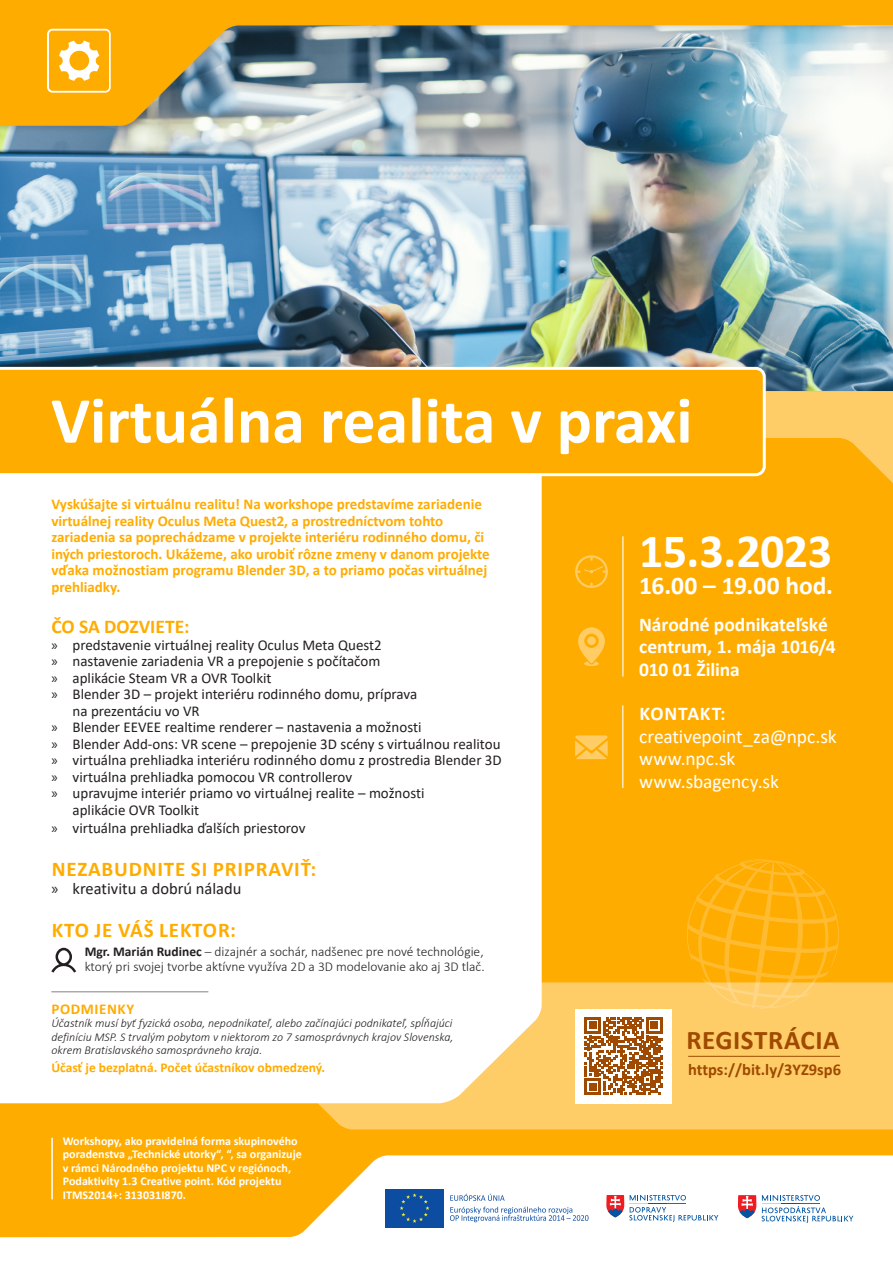
<style>
.page{position:relative;width:893px;height:1263px;background:#fff}
.page>*{position:absolute;margin:0;border:0;box-sizing:border-box;transform-origin:0 0}
.t1{font:700 66px "Calibri";color:#fff}
.t2{font:700 48px "Calibri";letter-spacing:-.01em;color:#fff}
.t3{font:700 27px "Calibri";letter-spacing:.02em;color:#9f4a00}
.t4{font:700 25.5px "Calibri";color:#fff}
.t5{font:700 21px "Calibri";letter-spacing:.04em;color:#ffac00}
.t6{font:700 19.5px/22.5px "Calibri";letter-spacing:-.005em;color:#fff}
.t7{font:19.5px "Calibri";letter-spacing:-.005em;color:#fff}
.t8{font:700 19.5px "Calibri";color:#ffac00}
.t9{font:700 19.5px "Calibri";letter-spacing:.04em;color:#fff}
.t10{font:16.5px "Calibri";color:#231f20}
.t11{font:700 16.5px "Calibri";color:#9f4a00}
.t12{font:15px/16.5px "Calibri";color:#231f20}
.t13{font:700 15px/16.5px "Calibri";color:#ffac00}
.t14{font:700 15px "Calibri";letter-spacing:.04em;color:#ffac00}
.t15{font:300 13.5px/15px "Calibri";color:#231f20}
.t16{font:700 13.5px "Calibri";color:#ffac00}
.t17{font:italic 300 12px/13.5px "Calibri";color:#231f20;text-align:justify}
.t18{font:700 12px/13.5px "Calibri";color:#fff}
.s1{font-family:"Myriad Pro"}
.s2{font-weight:700}
</style>
<div class="page">
<img style="left:0;top:133px;width:893px;height:258px">
<div style="left:0;top:391px;width:893px;height:872px;background:#ffac00"></div>
<svg style="left:0;top:1155px;width:893px;height:108px;fill:#fff"></svg>
<svg style="left:0;top:982px;width:893px;height:147px;fill:#ffcd68"></svg>
<svg style="left:582px;top:391px;width:311px;height:147px"></svg>
<div style="left:0;top:0;width:893px;height:133px;background:#231f20;opacity:.16"></div>
<img style="left:0;top:0;width:893px;height:126px">
<hr style="left:51px;top:1138px;width:2px;height:61px;background:#fff">
<div style="left:0;top:476px;width:542px;height:627px;background:#fff"></div>
<svg style="left:686px;top:859px;width:153px;height:150px"></svg>
<svg style="left:575px;top:735px;width:33px;height:24px"></svg>
<hr style="left:622px;top:705px;width:1px;height:83px;background:#fff">
<svg style="left:51px;top:948px;width:25px;height:24px"></svg>
<hr style="left:51px;top:991px;width:157px;height:1px;background:#808285">
<hr style="left:688px;top:1056px;width:152px;height:1px;background:#9f4a00">
<div style="left:575px;top:1009px;width:97px;height:94px;background:#fff"></div>
<svg style="left:585px;top:1017px;width:78px;height:78px"></svg>
<svg style="left:0;top:367px;width:766px;height:109px"></svg>
<svg style="left:575px;top:555px;width:33px;height:33px"></svg>
<svg style="left:578px;top:627px;width:27px;height:39px"></svg>
<hr style="left:622px;top:536px;width:1px;height:140px;background:#fff">
<svg style="left:47px;top:29px;width:64px;height:64px"></svg>
<svg style="left:450px;top:1194px;width:55px;height:7px"></svg>
<svg style="left:450px;top:1207px;width:138px;height:15px;background:#cddaeb"></svg>
<div style="left:385px;top:1189px;width:58px;height:38px;background:#0d4da1"></div>
<svg style="left:400px;top:1193px;width:29px;height:30px"></svg>
<svg style="left:762px;top:1195px;width:91px;height:28px;background:#d2dfec"></svg>
<svg style="left:738px;top:1195px;width:18px;height:23px"></svg>
<svg style="left:606px;top:1195px;width:112px;height:27px;background:#d8d4e0"></svg>
<p class="t1" style="left:51px;top:374px;width:643px">Virtuálna realita v praxi</p>
<p class="t13" style="left:51px;top:496px;width:440px">Vyskúšajte si virtuálnu realitu! Na workshope predstavíme zariadenie virtuálnej reality Oculus Meta Quest2, a prostredníctvom tohto zariadenia sa poprechádzame v projekte interiéru rodinného domu, či iných priestoroch. Ukážeme, ako urobiť rôzne zmeny v danom projekte vďaka možnostiam programu Blender 3D, a to priamo počas virtuálnej prehliadky.</p>
<p class="t8" style="left:51px;top:613px;width:140px">ČO SA DOZVIETE:</p>
<p class="t12" style="left:51px;top:636px;width:332px"><span class="s1">»</span> predstavenie virtuálnej reality Oculus Meta Quest2</p>
<p class="t12" style="left:51px;top:652px;width:331px"><span class="s1">»</span> nastavenie zariadenia VR a prepojenie s počítačom</p>
<p class="t12" style="left:51px;top:669px;width:222px"><span class="s1">»</span> aplikácie Steam VR a OVR Toolkit</p>
<p class="t12" style="left:73px;top:685px;width:346px;text-indent:-21px"><span class="s1">»</span> Blender 3D – projekt interiéru rodinného domu, príprava na prezentáciu vo VR</p>
<p class="t12" style="left:51px;top:718px;width:372px"><span class="s1">»</span> Blender EEVEE realtime renderer – nastavenia a možnosti</p>
<p class="t12" style="left:51px;top:735px;width:451px"><span class="s1">»</span> Blender Add-ons: VR scene – prepojenie 3D scény s virtuálnou realitou</p>
<p class="t12" style="left:51px;top:751px;width:452px"><span class="s1">»</span> virtuálna prehliadka interiéru rodinného domu z prostredia Blender 3D</p>
<p class="t12" style="left:51px;top:768px;width:302px"><span class="s1">»</span> virtuálna prehliadka pomocou VR controllerov</p>
<p class="t12" style="left:73px;top:784px;width:353px;text-indent:-21px"><span class="s1">»</span> upravujme interiér priamo vo virtuálnej realite – možnosti aplikácie OVR Toolkit</p>
<p class="t12" style="left:51px;top:819px;width:256px"><span class="s1">»</span> virtuálna prehliadka ďalších priestorov</p>
<p class="t5" style="left:52px;top:854px;width:266px">NEZABUDNITE SI PRIPRAVIŤ:</p>
<p class="t10" style="left:51px;top:877px;width:192px"><span class="s1">»</span> kreativitu a dobrú náladu</p>
<p class="t5" style="left:52px;top:915px;width:186px">KTO JE VÁŠ LEKTOR:</p>
<p class="t15" style="left:85px;top:944px;width:401px"><span class="s2">Mgr. Marián Rudinec</span> – dizajnér a sochár, nadšenec pre nové technológie, ktorý pri svojej tvorbe aktívne využíva 2D a 3D modelovanie ako aj 3D tlač.</p>
<p class="t2" style="left:639px;top:517px;width:194px">15.3.2023</p>
<p class="t4" style="left:639px;top:568px;width:195px">16.00 – 19.00 hod.</p>
<p class="t6" style="left:639px;top:612px;width:198px">Národné podnikateľské centrum, 1. mája 1016/4</p>
<p class="t6" style="left:639px;top:657px;width:102px">010 01 Žilina</p>
<p class="t9" style="left:639px;top:700px;width:88px">KONTAKT:</p>
<p class="t7" style="left:639px;top:722px;width:199px">creativepoint_za@npc.sk</p>
<p class="t7" style="left:639px;top:745px;width:98px">www.npc.sk</p>
<p class="t7" style="left:639px;top:767px;width:141px">www.sbagency.sk</p>
<p class="t14" style="left:52px;top:998px;width:84px">PODMIENKY</p>
<p class="t17" style="left:51px;top:1016px;width:404px">Účastník musí byť fyzická osoba, nepodnikateľ, alebo začínajúci podnikateľ, spĺňajúci definíciu MSP. S trvalým pobytom v niektorom zo 7 samosprávnych krajov Slovenska, okrem Bratislavského samosprávneho kraja.</p>
<p class="t3" style="left:687px;top:1020px;width:154px">REGISTRÁCIA</p>
<p class="t11" style="left:688px;top:1058px;width:154px">https://bit.ly/3YZ9sp6</p>
<p class="t16" style="left:51px;top:1058px;width:275px">Účasť je bezplatná. Počet účastníkov obmedzený.</p>
<p class="t18" style="left:63px;top:1134px;width:240px">Workshopy, ako pravidelná forma skupinového poradenstva „Technické utorky“, “, sa organizuje v rámci Národného projektu NPC v regiónoch, Podaktivity 1.3 Creative point. Kód projektu ITMS2014+: 313031I870.</p>
</div>
